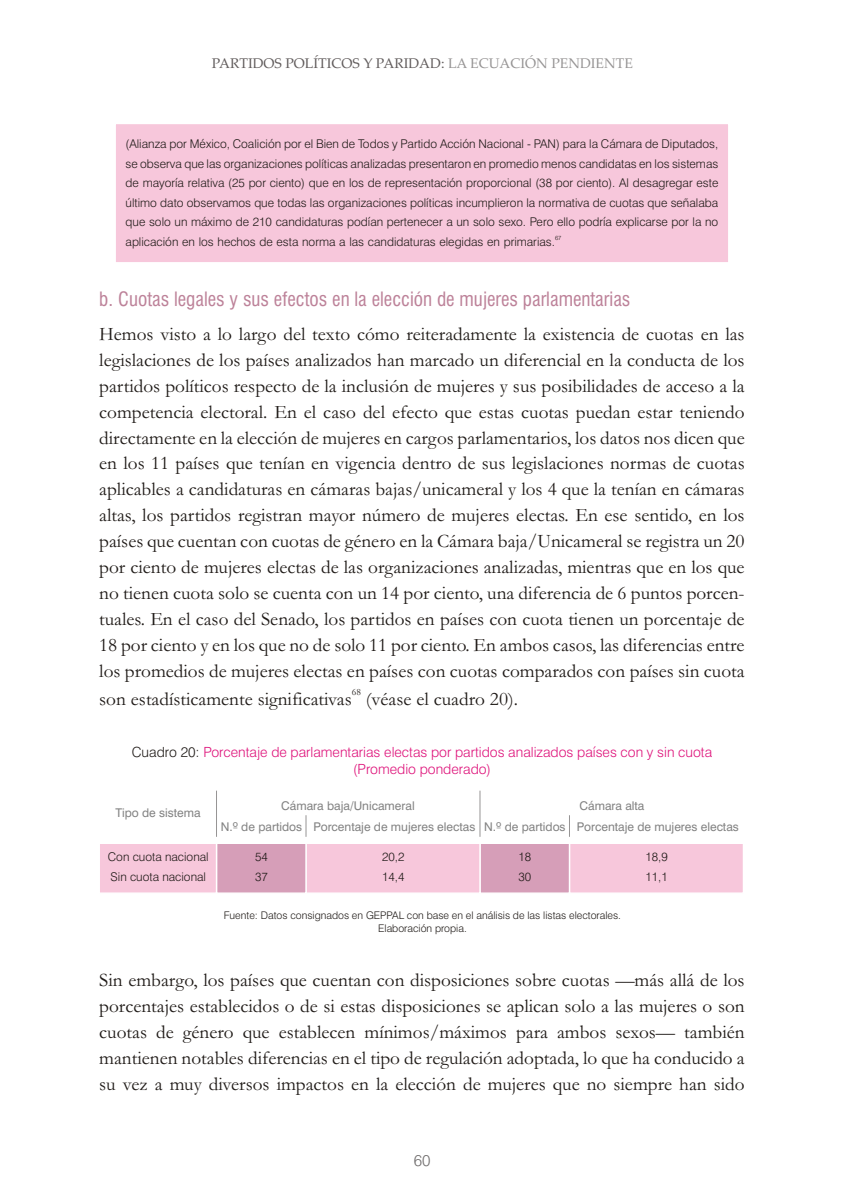
<style>
.page{position:relative;width:844px;height:1191px;background:#fff}
.page>*{position:absolute;margin:0;border:0;box-sizing:border-box;transform-origin:0 0}
.t1{font:19.25px/25.9px "Garamond";color:#1f1a17;text-align:justify}
.t2{font:condensed 19.25px "Swiss 721 BT";color:#bd8299}
.t3{font:300 15.75px "Swiss 721 BT";color:#737070}
.t4{font:300 14px/16.8px "Swiss 721 BT";color:#de127a;text-align:center}
.t5{font:14px "Palatino Linotype";color:#615c5c}
.t6{font:300 12.08px/19.4px "Swiss 721 BT";color:#1f1a17}
.t7{font:12.08px/20.5px "Swiss 721 BT";color:#828282;text-align:center}
.t8{font:300 10.5px/12.6px "Swiss 721 BT";color:#1f1a17;text-align:center}
.t9{font:9.62px "Garamond";color:#1f1a17}
.t10{font:300 5.95px "Swiss 721 BT";color:#1f1a17}
.s1{color:#969494}
.s2{color:#fff}
.s3{color:#1f1a17}
</style>
<div class="page">
<div style="left:116px;top:124px;width:612px;height:138px;background:#f7c7db"></div>
<hr style="left:216px;top:790px;width:1px;height:47px;background:#969494">
<svg style="left:100px;top:815px;width:643px;height:78px"></svg>
<hr style="left:479px;top:790px;width:1px;height:47px;background:#969494">
<p class="t5" style="left:212px;top:58px;width:422px">PARTIDOS POLÍTICOS Y PARIDAD: <span class="s1">LA ECUACIÓN PENDIENTE</span></p>
<p class="t6" style="left:125px;top:136px;width:594px;text-align:justify">(Alianza por México, Coalición por el Bien de Todos y Partido Acción Nacional - PAN) para la Cámara de Diputados, se observa que las organizaciones políticas analizadas presentaron en promedio menos candidatas en los sistemas de mayoría relativa (25 por ciento) que en los de representación proporcional (38 por ciento). Al desagregar este último dato observamos que todas las organizaciones políticas incumplieron la normativa de cuotas que señalaba que solo un máximo de 210 candidaturas podían pertenecer a un solo sexo. Pero ello podría explicarse por la no</p>
<p class="t10" style="left:555px;top:235px;width:8px">67</p>
<p class="t6" style="left:125px;top:233px;width:431px">aplicación en los hechos de esta norma a las candidaturas elegidas en primarias.</p>
<p class="t2" style="left:99px;top:291px;width:532px">b. Cuotas legales y sus efectos en la elección de mujeres parlamentarias</p>
<p class="t1" style="left:99px;top:323px;width:646px">Hemos visto a lo largo del texto cómo reiteradamente la existencia de cuotas en las legislaciones de los países analizados han marcado un diferencial en la conducta de los partidos políticos respecto de la inclusión de mujeres y sus posibilidades de acceso a la competencia electoral. En el caso del efecto que estas cuotas puedan estar teniendo directamente en la elección de mujeres en cargos parlamentarios, los datos nos dicen que en los 11 países que tenían en vigencia dentro de sus legislaciones normas de cuotas aplicables a candidaturas en cámaras bajas/unicameral y los 4 que la tenían en cámaras altas, los partidos registran mayor número de mujeres electas. En ese sentido, en los países que cuentan con cuotas de género en la Cámara baja/Unicameral se registra un 20 por ciento de mujeres electas de las organizaciones analizadas, mientras que en los que no tienen cuota solo se cuenta con un 14 por ciento, una diferencia de 6 puntos porcen&shy;tuales. En el caso del Senado, los partidos en países con cuota tienen un porcentaje de 18 por ciento y en los que no de solo 11 por ciento. En ambos casos, las diferencias entre los promedios de mujeres electas en países con cuotas comparados con países sin cuota</p>
<p class="t9" style="left:352px;top:689px;width:11px">68</p>
<p class="t1" style="left:99px;top:688px;width:646px">son estadísticamente significativas (véase el cuadro 20). <span class="s2">AAAAAAAAAAAAAAAAA</span></p>
<p class="t4" style="left:132px;top:745px;width:581px"><span class="s3">Cuadro 20:</span> Porcentaje de parlamentarias electas por partidos analizados países con y sin cuota (Promedio ponderado)</p>
<p class="t7" style="left:221px;top:796px;width:256px">Cámara baja/Unicameral<br>N.º de partidos Porcentaje de mujeres electas</p>
<p class="t7" style="left:484px;top:796px;width:256px">Cámara alta<br>N.º de partidos Porcentaje de mujeres electas</p>
<p class="t7" style="left:115px;top:803px;width:87px">Tipo de sistema</p>
<p class="t6" style="left:108px;top:848px;width:102px">Con cuota nacional<br>Sin cuota nacional</p>
<p class="t6" style="left:255px;top:848px;width:14px">54<br>37</p>
<p class="t6" style="left:518px;top:848px;width:14px">18<br>30</p>
<p class="t6" style="left:382px;top:848px;width:24px">20,2<br>14,4</p>
<p class="t6" style="left:645px;top:848px;width:24px">18,9<br>11,1</p>
<p class="t8" style="left:224px;top:910px;width:398px">Fuente: Datos consignados en GEPPAL con base en el análisis de las listas electorales.<br>Elaboración propia.</p>
<p class="t1" style="left:99px;top:969px;width:646px">Sin embargo, los países que cuentan con disposiciones sobre cuotas —más allá de los porcentajes establecidos o de si estas disposiciones se aplican solo a las mujeres o son cuotas de género que establecen mínimos/máximos para ambos sexos— también mantienen notables diferencias en el tipo de regulación adoptada, lo que ha conducido a su vez a muy diversos impactos en la elección de mujeres que no siempre han sido</p>
<p class="t3" style="left:414px;top:1153px;width:18px">60</p>
</div>
